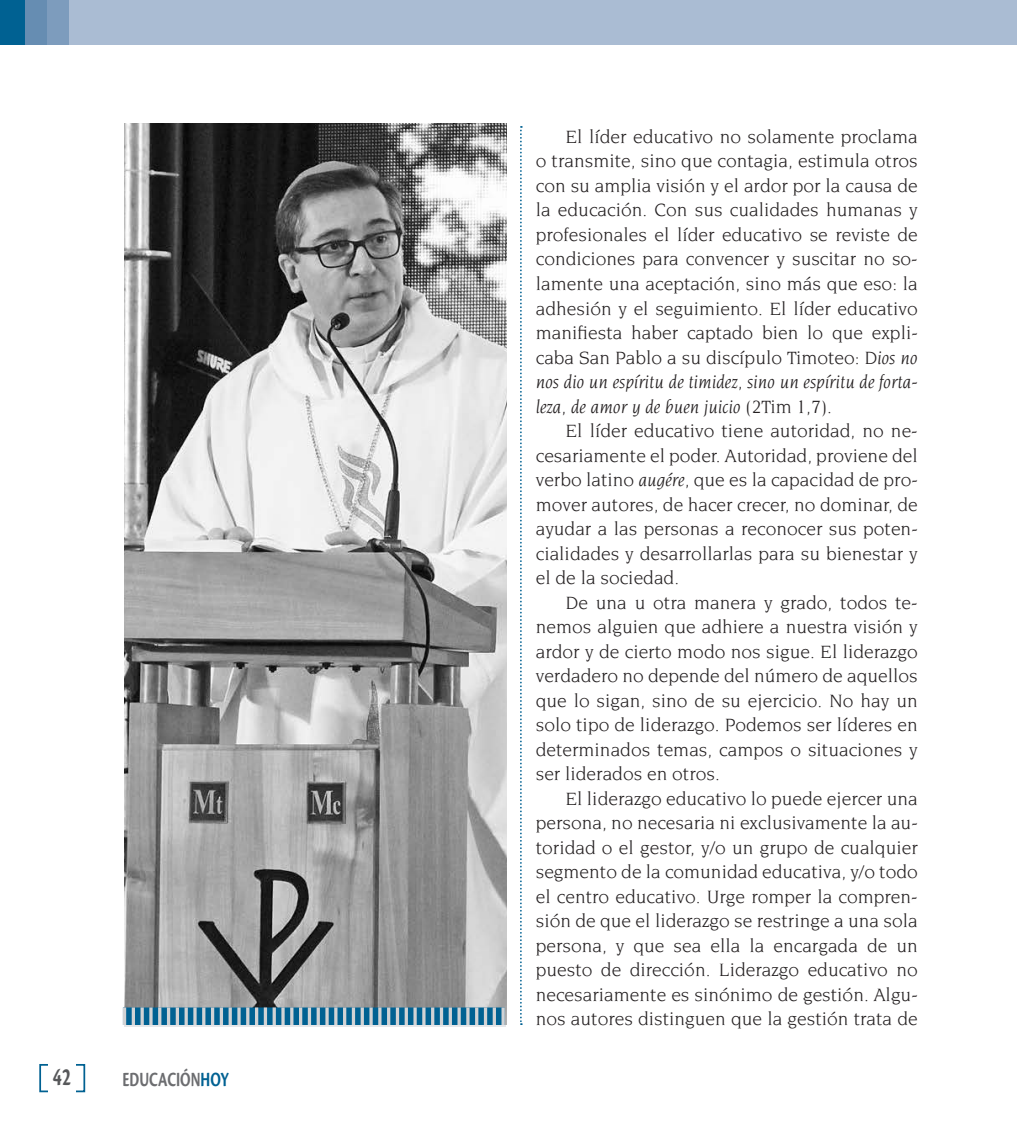
<style>
.page{position:relative;width:1017px;height:1141px;background:#fff}
.page>*{position:absolute;margin:0;border:0;box-sizing:border-box;transform-origin:0 0}
.t1{font:700 26.25px "Cronos Pro";color:#57585a;scale:.7 1}
.t2{font:700 21px "Cronos Pro";letter-spacing:.005em;color:#6c6d70;scale:.7 1}
.t3{font:19.25px/24.5px "Novarese Std";color:#231f20;text-align:justify}
.s1{color:#006192}
.s2{font-style:italic}
</style>
<div class="page">
<div style="left:39px;top:1064px;width:46px;height:28px;border:2px solid #006192"></div>
<div style="left:48px;top:1062px;width:28px;height:33px;background:#fff"></div>
<div style="left:69px;top:0;width:948px;height:45px;background:#aabcd3"></div>
<div style="left:0;top:0;width:26px;height:45px;background:#006192"></div>
<div style="left:26px;top:0;width:21px;height:45px;background:#668db2"></div>
<div style="left:47px;top:0;width:22px;height:45px;background:#7d9cbd"></div>
<svg style="left:520px;top:126px;width:2px;height:899px"></svg>
<img style="left:124px;top:123px;width:382px;height:902px">
<svg style="left:126px;top:1007px;width:375px;height:18px;background:#0d6795"></svg>
<hr style="left:123px;top:1007px;width:3px;height:18px;background:#d1d2d4">
<hr style="left:132px;top:1007px;width:3px;height:18px;background:#d1d2d4">
<hr style="left:141px;top:1007px;width:3px;height:18px;background:#d1d2d4">
<svg style="left:149px;top:1007px;width:4px;height:18px"></svg>
<hr style="left:158px;top:1007px;width:3px;height:18px;background:#d1d2d4">
<hr style="left:167px;top:1007px;width:3px;height:18px;background:#d1d2d4">
<hr style="left:176px;top:1007px;width:3px;height:18px;background:#d1d2d4">
<hr style="left:185px;top:1007px;width:3px;height:18px;background:#d1d2d4">
<svg style="left:193px;top:1007px;width:4px;height:18px"></svg>
<hr style="left:202px;top:1007px;width:3px;height:18px;background:#d1d2d4">
<hr style="left:211px;top:1007px;width:3px;height:18px;background:#d1d2d4">
<hr style="left:220px;top:1007px;width:3px;height:18px;background:#d1d2d4">
<hr style="left:229px;top:1007px;width:3px;height:18px;background:#d1d2d4">
<svg style="left:237px;top:1007px;width:4px;height:18px"></svg>
<hr style="left:246px;top:1007px;width:3px;height:18px;background:#d1d2d4">
<hr style="left:255px;top:1007px;width:3px;height:18px;background:#d1d2d4">
<hr style="left:264px;top:1007px;width:3px;height:18px;background:#d1d2d4">
<hr style="left:273px;top:1007px;width:3px;height:18px;background:#d1d2d4">
<svg style="left:281px;top:1007px;width:4px;height:18px"></svg>
<hr style="left:290px;top:1007px;width:3px;height:18px;background:#d1d2d4">
<hr style="left:299px;top:1007px;width:3px;height:18px;background:#d1d2d4">
<hr style="left:308px;top:1007px;width:3px;height:18px;background:#d1d2d4">
<hr style="left:317px;top:1007px;width:3px;height:18px;background:#d1d2d4">
<svg style="left:325px;top:1007px;width:4px;height:18px"></svg>
<hr style="left:334px;top:1007px;width:3px;height:18px;background:#d1d2d4">
<hr style="left:343px;top:1007px;width:3px;height:18px;background:#d1d2d4">
<hr style="left:352px;top:1007px;width:3px;height:18px;background:#d1d2d4">
<hr style="left:361px;top:1007px;width:3px;height:18px;background:#d1d2d4">
<svg style="left:369px;top:1007px;width:4px;height:18px"></svg>
<hr style="left:378px;top:1007px;width:3px;height:18px;background:#d1d2d4">
<hr style="left:387px;top:1007px;width:3px;height:18px;background:#d1d2d4">
<hr style="left:396px;top:1007px;width:3px;height:18px;background:#d1d2d4">
<hr style="left:405px;top:1007px;width:3px;height:18px;background:#d1d2d4">
<svg style="left:413px;top:1007px;width:4px;height:18px"></svg>
<svg style="left:422px;top:1007px;width:4px;height:18px"></svg>
<hr style="left:431px;top:1007px;width:3px;height:18px;background:#d1d2d4">
<hr style="left:440px;top:1007px;width:3px;height:18px;background:#d1d2d4">
<hr style="left:449px;top:1007px;width:3px;height:18px;background:#d1d2d4">
<svg style="left:457px;top:1007px;width:4px;height:18px"></svg>
<svg style="left:466px;top:1007px;width:4px;height:18px"></svg>
<hr style="left:475px;top:1007px;width:3px;height:18px;background:#d1d2d4">
<hr style="left:484px;top:1007px;width:3px;height:18px;background:#d1d2d4">
<hr style="left:493px;top:1007px;width:3px;height:18px;background:#d1d2d4">
<svg style="left:501px;top:1007px;width:4px;height:18px"></svg>
<h1 class="t1" style="left:53px;top:1062px;width:28px">42</h1>
<p class="t2" style="left:123px;top:1067px;width:154px">EDUCACIÓN<span class="s1">HOY</span></p>
<p class="t3" style="left:536px;top:124px;width:384px;text-indent:30px">El líder educativo no solamente proclama o transmite, sino que contagia, estimula otros con su amplia visión y el ardor por la causa de la educación. Con sus cualidades humanas y profesionales el líder educativo se reviste de condiciones para convencer y suscitar no so&shy;lamente una aceptación, sino más que eso: la adhesión y el seguimiento. El líder educativo manifiesta haber captado bien lo que expli&shy;caba San Pablo a su discípulo Timoteo: <span class="s2">Dios no nos dio un espíritu de timidez, sino un espíritu de forta&shy;leza, de amor y de buen juicio</span> (2Tim 1,7).</p>
<p class="t3" style="left:536px;top:418px;width:384px;text-indent:30px">El líder educativo tiene autoridad, no ne&shy;cesariamente el poder. Autoridad, proviene del verbo latino <span class="s2">augére</span>, que es la capacidad de pro&shy;mover autores, de hacer crecer, no dominar, de ayudar a las personas a reconocer sus poten&shy;cialidades y desarrollarlas para su bienestar y el de la sociedad.</p>
<p class="t3" style="left:536px;top:590px;width:383px;text-indent:30px">De una u otra manera y grado, todos te&shy;nemos alguien que adhiere a nuestra visión y ardor y de cierto modo nos sigue. El liderazgo verdadero no depende del número de aquellos que lo sigan, sino de su ejercicio. No hay un solo tipo de liderazgo. Podemos ser líderes en determinados temas, campos o situaciones y ser liderados en otros.</p>
<p class="t3" style="left:536px;top:786px;width:383px;text-indent:30px">El liderazgo educativo lo puede ejercer una persona, no necesaria ni exclusivamente la au&shy;toridad o el gestor, y/o un grupo de cualquier segmento de la comunidad educativa, y/o todo el centro educativo. Urge romper la compren&shy;sión de que el liderazgo se restringe a una sola persona, y que sea ella la encargada de un puesto de dirección. Liderazgo educativo no necesariamente es sinónimo de gestión. Algu&shy;nos autores distinguen que la gestión trata de</p>
</div>
